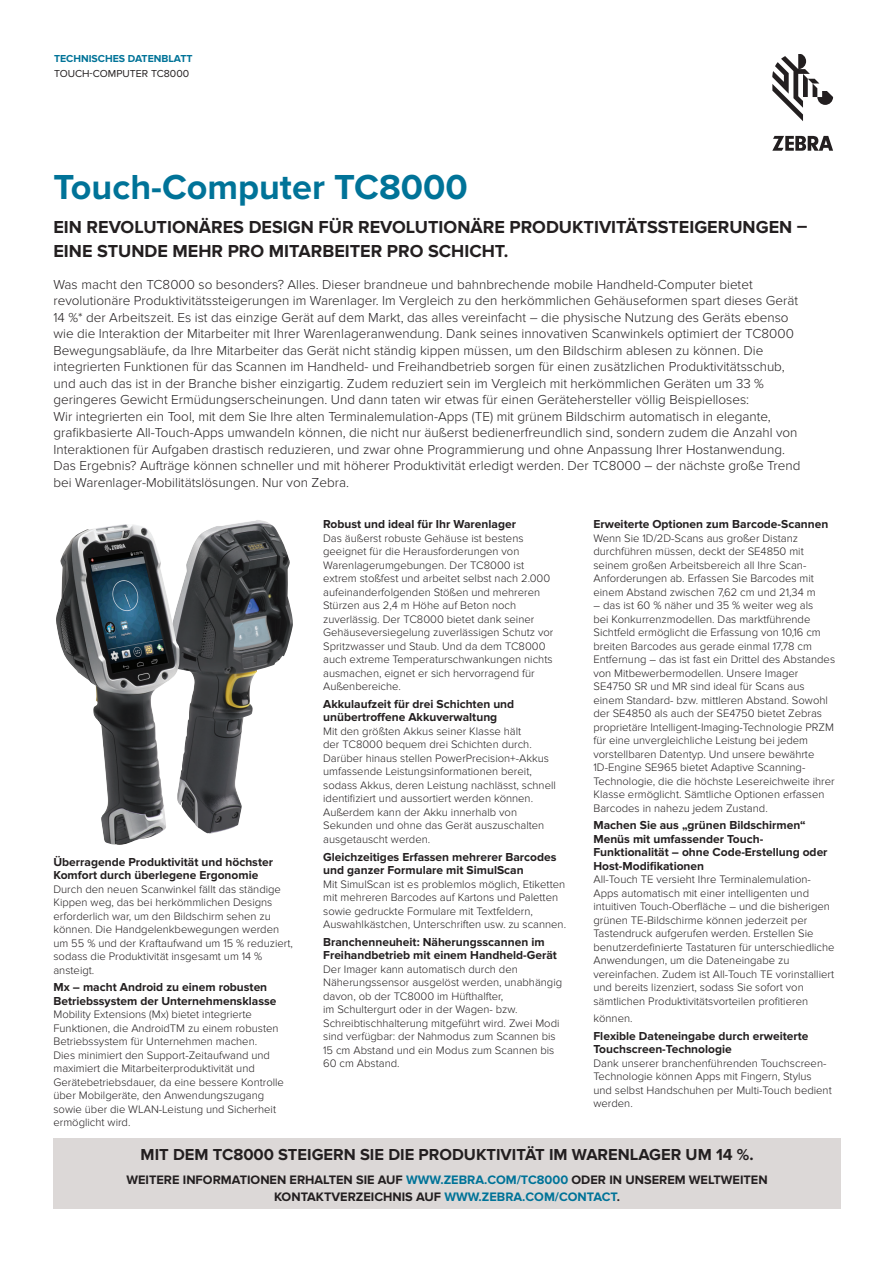
<style>
.page{position:relative;width:893px;height:1263px;background:#fff}
.page>*{position:absolute;margin:0;border:0;box-sizing:border-box;transform-origin:0 0}
.Title_Headline{font:700 36px "Proxima Nova";color:#007398}
.Title_Subhead{font:700 18px/24px "Proxima Nova";color:#231f20}
.Callout_1{font:700 16.5px "Proxima Nova";color:#231f20}
.Intro_Body_Copy{font:300 13.5px/16.5px "Proxima Nova";color:#231f20}
.Call_to_Action{font:700 12.75px/17.2px "Proxima Nova";color:#231f20;text-align:center}
.Heading_2{font:700 12px/13.5px "Proxima Nova";color:#231f20}
.Body_copy{font:300 11.25px/13.5px "Proxima Nova";color:#231f20}
.Zebra_Asset_Name{font:700 10.5px "Proxima Nova";color:#007398}
.Zebra_Product_Descri{font:10.5px "Proxima Nova";color:#231f20}
.s1{color:#007398}
</style>
<div class="page">
<div style="left:53px;top:1138px;width:788px;height:71px;background:#dcd8d7"></div>
<svg style="left:772px;top:54px;width:61px;height:67px"></svg>
<svg style="left:772px;top:136px;width:61px;height:15px"></svg>
<img style="left:179px;top:520px;width:114px;height:314px">
<img style="left:56px;top:524px;width:123px;height:321px">
<p class="Zebra_Asset_Name" style="left:54px;top:53px;width:140px">TECHNISCHES DATENBLATT</p>
<p class="Zebra_Product_Descri" style="left:54px;top:67px;width:137px">TOUCH-COMPUTER TC8000</p>
<p class="Title_Headline" style="left:53px;top:166px;width:416px">Touch-Computer TC8000</p>
<p class="Title_Subhead" style="left:53px;top:216px;width:756px">EIN REVOLUTIONÄRES DESIGN FÜR REVOLUTIONÄRE PRODUKTIVITÄTSSTEIGERUNGEN –<br>EINE STUNDE MEHR PRO MITARBEITER PRO SCHICHT.</p>
<p class="Intro_Body_Copy" style="left:53px;top:276px;width:748px">Was macht den TC8000 so besonders? Alles. Dieser brandneue und bahnbrechende mobile Handheld-Computer bietet revolutionäre Produktivitätssteigerungen im Warenlager. Im Vergleich zu den herkömmlichen Gehäuseformen spart dieses Gerät 14 %* der Arbeitszeit. Es ist das einzige Gerät auf dem Markt, das alles vereinfacht – die physische Nutzung des Geräts ebenso wie die Interaktion der Mitarbeiter mit Ihrer Warenlageranwendung. Dank seines innovativen Scanwinkels optimiert der TC8000<br>Bewegungsabläufe, da Ihre Mitarbeiter das Gerät nicht ständig kippen müssen, um den Bildschirm ablesen zu können. Die integrierten Funktionen für das Scannen im Handheld- und Freihandbetrieb sorgen für einen zusätzlichen Produktivitätsschub, und auch das ist in der Branche bisher einzigartig. Zudem reduziert sein im Vergleich mit herkömmlichen Geräten um 33 % geringeres Gewicht Ermüdungserscheinungen. Und dann taten wir etwas für einen Gerätehersteller völlig Beispielloses:<br>Wir integrierten ein Tool, mit dem Sie Ihre alten Terminalemulation-Apps (TE) mit grünem Bildschirm automatisch in elegante, grafikbasierte All-Touch-Apps umwandeln können, die nicht nur äußerst bedienerfreundlich sind, sondern zudem die Anzahl von Interaktionen für Aufgaben drastisch reduzieren, und zwar ohne Programmierung und ohne Anpassung Ihrer Hostanwendung.<br>Das Ergebnis? Aufträge können schneller und mit höherer Produktivität erledigt werden. Der TC8000 – der nächste große Trend bei Warenlager-Mobilitätslösungen. Nur von Zebra.</p>
<p class="Heading_2" style="left:323px;top:517px;width:194px">Robust und ideal für Ihr Warenlager</p>
<p class="Body_copy" style="left:323px;top:531px;width:232px">Das äußerst robuste Gehäuse ist bestens geeignet für die Herausforderungen von Warenlagerumgebungen. Der TC8000 ist extrem stoßfest und arbeitet selbst nach 2.000 aufeinanderfolgenden Stößen und mehreren Stürzen aus 2,4 m Höhe auf Beton noch zuverlässig. Der TC8000 bietet dank seiner Gehäuseversiegelung zuverlässigen Schutz vor Spritzwasser und Staub. Und da dem TC8000 auch extreme Temperaturschwankungen nichts ausmachen, eignet er sich hervorragend für Außenbereiche.</p>
<p class="Heading_2" style="left:323px;top:697px;width:193px">Akkulaufzeit für drei Schichten und unübertroffene Akkuverwaltung</p>
<p class="Body_copy" style="left:323px;top:724px;width:234px">Mit den größten Akkus seiner Klasse hält<br>der TC8000 bequem drei Schichten durch.<br>Darüber hinaus stellen PowerPrecision+-Akkus umfassende Leistungsinformationen bereit, sodass Akkus, deren Leistung nachlässt, schnell identifiziert und aussortiert werden können.<br>Außerdem kann der Akku innerhalb von Sekunden und ohne das Gerät auszuschalten ausgetauscht werden.</p>
<p class="Heading_2" style="left:323px;top:850px;width:235px">Gleichzeitiges Erfassen mehrerer Barcodes und ganzer Formulare mit SimulScan</p>
<p class="Body_copy" style="left:323px;top:877px;width:245px">Mit SimulScan ist es problemlos möglich, Etiketten mit mehreren Barcodes auf Kartons und Paletten sowie gedruckte Formulare mit Textfeldern, Auswahlkästchen, Unterschriften usw. zu scannen.</p>
<p class="Heading_2" style="left:323px;top:935px;width:235px">Branchenneuheit: Näherungsscannen im<br>Freihandbetrieb mit einem Handheld-Gerät</p>
<p class="Body_copy" style="left:323px;top:962px;width:241px">Der Imager kann automatisch durch den Näherungssensor ausgelöst werden, unabhängig davon, ob der TC8000 im Hüfthalfter,<br>im Schultergurt oder in der Wagen- bzw.<br>Schreibtischhalterung mitgeführt wird. Zwei Modi sind verfügbar: der Nahmodus zum Scannen bis 15 cm Abstand und ein Modus zum Scannen bis 60 cm Abstand.</p>
<p class="Heading_2" style="left:593px;top:517px;width:236px">Erweiterte Optionen zum Barcode-Scannen</p>
<p class="Body_copy" style="left:593px;top:531px;width:224px">Wenn Sie 1D/2D-Scans aus großer Distanz durchführen müssen, deckt der SE4850 mit seinem großen Arbeitsbereich all Ihre Scan-Anforderungen ab. Erfassen Sie Barcodes mit einem Abstand zwischen 7,62 cm und 21,34 m</p>
<p class="Body_copy" style="left:593px;top:599px;width:243px">– das ist 60 % näher und 35 % weiter weg als<br>bei Konkurrenzmodellen. Das marktführende Sichtfeld ermöglicht die Erfassung von 10,16 cm breiten Barcodes aus gerade einmal 17,78 cm Entfernung – das ist fast ein Drittel des Abstandes von Mitbewerbermodellen. Unsere Imager SE4750 SR und MR sind ideal für Scans aus einem Standard- bzw. mittleren Abstand. Sowohl der SE4850 als auch der SE4750 bietet Zebras proprietäre Intelligent-Imaging-Technologie PRZM für eine unvergleichliche Leistung bei jedem vorstellbaren Datentyp. Und unsere bewährte 1D-Engine SE965 bietet Adaptive Scanning-Technologie, die die höchste Lesereichweite ihrer Klasse ermöglicht. Sämtliche Optionen erfassen Barcodes in nahezu jedem Zustand.</p>
<p class="Heading_2" style="left:593px;top:819px;width:236px">Machen Sie aus „grünen Bildschirmen“ Menüs mit umfassender Touch-Funktionalität – ohne Code-Erstellung oder Host-Modifikationen</p>
<p class="Body_copy" style="left:593px;top:873px;width:243px">All-Touch TE versieht Ihre Terminalemulation-Apps automatisch mit einer intelligenten und intuitiven Touch-Oberfläche – und die bisherigen grünen TE-Bildschirme können jederzeit per Tastendruck aufgerufen werden. Erstellen Sie benutzerdefinierte Tastaturen für unterschiedliche Anwendungen, um die Dateneingabe zu vereinfachen. Zudem ist All-Touch TE vorinstalliert und bereits lizenziert, sodass Sie sofort von sämtlichen Produktivitätsvorteilen profitieren</p>
<p class="Body_copy" style="left:593px;top:1012px;width:41px">können.</p>
<p class="Heading_2" style="left:593px;top:1029px;width:216px">Flexible Dateneingabe durch erweiterte<br>Touchscreen-Technologie</p>
<p class="Body_copy" style="left:593px;top:1056px;width:240px">Dank unserer branchenführenden Touchscreen-Technologie können Apps mit Fingern, Stylus und selbst Handschuhen per Multi-Touch bedient werden.</p>
<p class="Heading_2" style="left:53px;top:855px;width:221px">Überragende Produktivität und höchster<br>Komfort durch überlegene Ergonomie</p>
<p class="Body_copy" style="left:53px;top:882px;width:241px">Durch den neuen Scanwinkel fällt das ständige Kippen weg, das bei herkömmlichen Designs erforderlich war, um den Bildschirm sehen zu können. Die Handgelenkbewegungen werden um 55 % und der Kraftaufwand um 15 % reduziert, sodass die Produktivität insgesamt um 14 % ansteigt.</p>
<p class="Heading_2" style="left:53px;top:981px;width:224px">Mx – macht Android zu einem robusten<br>Betriebssystem der Unternehmensklasse</p>
<p class="Body_copy" style="left:53px;top:1008px;width:232px">Mobility Extensions (Mx) bietet integrierte Funktionen, die AndroidTM zu einem robusten Betriebssystem für Unternehmen machen.<br>Dies minimiert den Support-Zeitaufwand und maximiert die Mitarbeiterproduktivität und Gerätebetriebsdauer, da eine bessere Kontrolle über Mobilgeräte, den Anwendungszugang sowie über die WLAN-Leistung und Sicherheit ermöglicht wird.</p>
<p class="Callout_1" style="left:141px;top:1144px;width:614px">MIT DEM TC8000 STEIGERN SIE DIE PRODUKTIVITÄT IM WARENLAGER UM 14 %.</p>
<p class="Call_to_Action" style="left:126px;top:1171px;width:643px">WEITERE INFORMATIONEN ERHALTEN SIE AUF <span class="s1">WWW.ZEBRA.COM/TC8000</span> ODER IN UNSEREM WELTWEITEN<br>KONTAKTVERZEICHNIS AUF <span class="s1">WWW.ZEBRA.COM/CONTACT</span>.</p>
</div>
